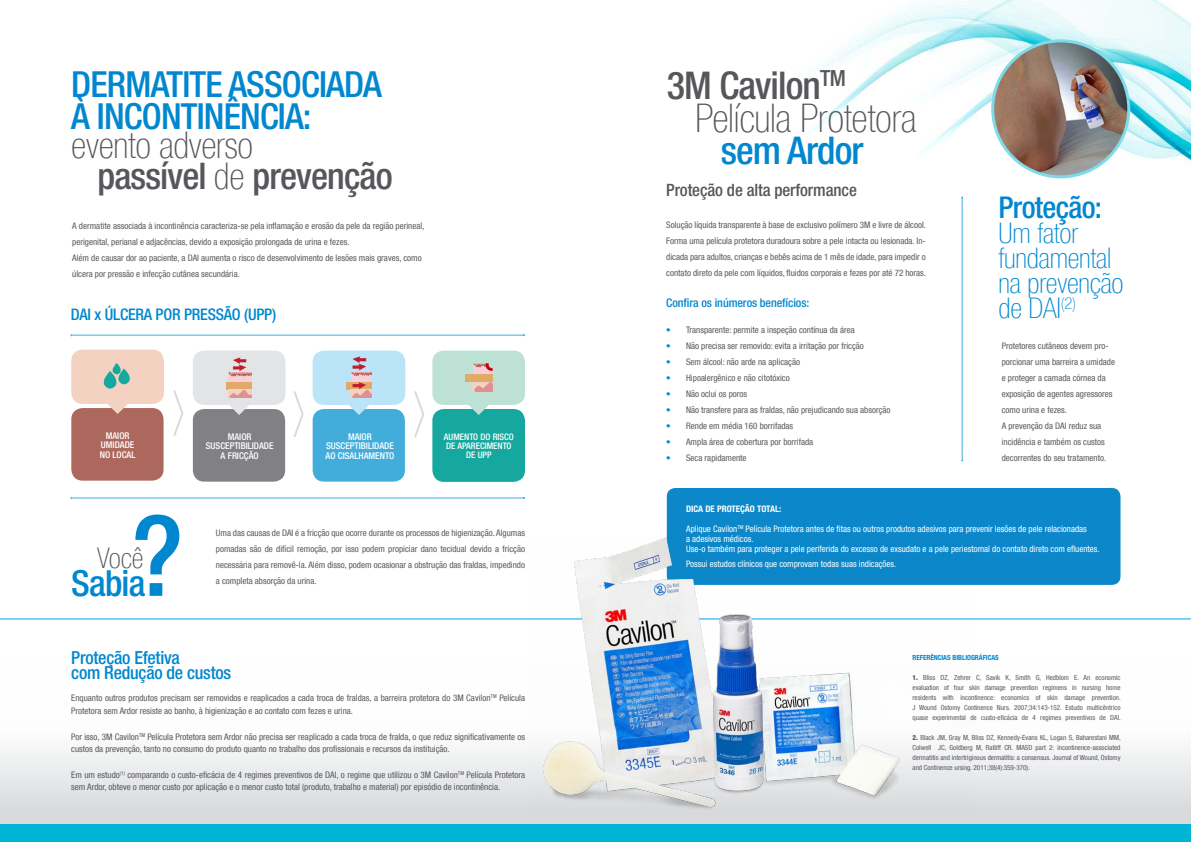
<style>
.page{position:relative;width:1191px;height:842px;background:#fff}
.page>*{position:absolute;margin:0;border:0;box-sizing:border-box;transform-origin:0 0}
.t1{font:500 condensed 111.7px "Helvetica Neue LT Com";color:#0087cf}
.t2{font:100 condensed 39.5px "Helvetica Neue LT Com";letter-spacing:-.005em;color:#57565b}
.t3{font:500 condensed 38.3px/65.1px "Helvetica Neue LT Com";letter-spacing:-.025em;color:#57565b}
.t4{font:500 condensed 36.8px "Helvetica Neue LT Com";letter-spacing:-.025em;color:#57565b}
.t5{font:100 condensed 36.8px "Helvetica Neue LT Com";letter-spacing:-.005em;color:#57565b}
.t6{font:500 condensed 36px/32.4px "Helvetica Neue LT Com";letter-spacing:-.025em;color:#0087cf}
.t7{font:500 condensed 30px "Helvetica Neue LT Com";letter-spacing:-.025em;color:#0087cf}
.t8{font:100 condensed 28.5px "Helvetica Neue LT Com";color:#57565b}
.t9{font:100 condensed 28.4px/25px "Helvetica Neue LT Com";letter-spacing:-.005em;color:#0087cf}
.t10{font:500 condensed 18px/15px "Helvetica Neue LT Std";letter-spacing:-.015em;color:#0087cf}
.t11{font:500 condensed 17px "Helvetica Neue LT Com";letter-spacing:-.005em;color:#57565b}
.t12{font:500 condensed 16px "Helvetica Neue LT Std";letter-spacing:-.015em;color:#0087cf}
.t13{font:500 condensed 12px "Helvetica Neue LT Com";letter-spacing:-.005em;color:#0087cf}
.t14{font:500 condensed 9.3px/9.3px "Helvetica Neue LT Com";color:#fff;text-align:center}
.t15{font:condensed 9px/16px "Helvetica Neue LT Com";color:#57565b}
.t16{font:condensed 9px/10px "Helvetica Neue LT Std";color:#fff}
.t17{font:500 condensed 9px/9px "Helvetica Neue LT Com";color:#fff;text-align:center}
.t18{font:700 condensed 9px "Helvetica Neue LT Std";color:#fff}
.t19{font:condensed 7px/10px "Helvetica Neue LT Com";color:#57565b;text-align:justify}
.t20{font:700 condensed 7px "Helvetica Neue LT Com";color:#0087cf}
.s1{font-weight:100}
.s2{color:#0087cf}
.s3{font-weight:800}
</style>
<div class="page">
<div style="left:0;top:619px;width:1191px;height:219px;background:linear-gradient(to bottom,#fff,#dcdee0)"></div>
<hr style="left:0;top:619px;width:1191px;height:1px;background:#00a6eb">
<img style="left:808px;top:0;width:383px;height:227px">
<div style="left:667px;top:488px;width:453px;height:97px;background:#0c88ca;border-radius:9px"></div>
<img style="left:992px;top:41px;width:136px;height:136px;border-radius:68px">
<div style="left:991px;top:39px;width:139px;height:139px;border:3px solid #7fdbe8;border-radius:50%"></div>
<img style="left:529px;top:537px;width:444px;height:282px">
<div style="left:0;top:824px;width:1191px;height:18px;background:#00b4d6"></div>
<div style="left:71px;top:408px;width:93px;height:73px;background:#ad685e;border-radius:11px"></div>
<div style="left:193px;top:409px;width:92px;height:73px;background:#818084;border-radius:11px"></div>
<div style="left:313px;top:409px;width:92px;height:73px;background:#42addb;border-radius:11px"></div>
<div style="left:432px;top:409px;width:93px;height:73px;background:#16a89e;border-radius:12px"></div>
<svg style="left:71px;top:350px;width:93px;height:64px"></svg>
<svg style="left:193px;top:351px;width:92px;height:64px"></svg>
<svg style="left:313px;top:351px;width:92px;height:64px;background:#bad8ea"></svg>
<svg style="left:173px;top:390px;width:11px;height:46px"></svg>
<svg style="left:293px;top:391px;width:11px;height:46px"></svg>
<svg style="left:414px;top:391px;width:11px;height:46px"></svg>
<hr style="left:71px;top:335px;width:453px;height:1px;background:#42addb">
<hr style="left:962px;top:198px;width:1px;height:263px;background:#42addb">
<hr style="left:71px;top:498px;width:453px;height:1px;background:#42addb">
<svg style="left:432px;top:351px;width:93px;height:64px"></svg>
<h3 class="t6" style="left:71px;top:68px;width:312px">DERMATITE ASSOCIADA<br>À INCONTINÊNCIA:</h3>
<h3 class="t4" style="left:98px;top:154px;width:297px">passível <span class="s1">de</span> prevenção</h3>
<h3 class="t5" style="left:71px;top:124px;width:183px">evento adverso</h3>
<p class="t15" style="left:72px;top:218px;width:354px">A dermatite associada à incontinência caracteriza-se pela inflamação e erosão da pele da região perineal, perigenital, perianal e adjacências, devido a exposição prolongada de urina e fezes.<br>Além de causar dor ao paciente, a DAI aumenta o risco de desenvolvimento de lesões mais graves, como úlcera por pressão e infecção cutânea secundária.</p>
<h3 class="t12" style="left:71px;top:305px;width:207px">DAI x ÚLCERA POR PRESSÃO (UPP)</h3>
<p class="t14" style="left:100px;top:431px;width:37px">MAIOR<br>UMIDADE<br>NO LOCAL</p>
<p class="t14" style="left:206px;top:432px;width:69px">MAIOR<br>SUSCEPTIBILIDADE<br>A FRICÇÃO</p>
<p class="t14" style="left:326px;top:432px;width:70px">MAIOR<br>SUSCEPTIBILIDADE<br>AO CISALHAMENTO</p>
<p class="t17" style="left:444px;top:432px;width:71px">AUMENTO DO RISCO<br>DE APARECIMENTO<br>DE UPP</p>
<h1 class="t1" style="left:131px;top:490px;width:53px">?</h1>
<h3 class="t8" style="left:97px;top:542px;width:48px">Você</h3>
<h3 class="t6" style="left:71px;top:567px;width:76px">Sabia</h3>
<p class="t15" style="left:216px;top:525px;width:311px;text-align:justify">Uma das causas de DAI é a fricção que ocorre durante os processos de higienização. Algumas pomadas são de difícil remoção, por isso podem propiciar dano tecidual devido a fricção necessária para removê-la. Além disso, podem ocasionar a obstrução das fraldas, impedindo a completa absorção da urina.</p>
<h3 class="t10" style="left:71px;top:650px;width:161px">Proteção Efetiva<br>com Redução de custos</h3>
<p class="t15" style="left:71px;top:692px;width:455px;line-height:12.7px">Enquanto outros produtos precisam ser removidos e reaplicados a cada troca de fraldas, a barreira protetora do 3M Cavilon<sup>TM</sup> Película<br>Protetora sem Ardor resiste ao banho, à higienização e ao contato com fezes e urina.</p>
<p class="t15" style="left:71px;top:730px;width:455px;line-height:12.7px">Por isso, 3M Cavilon<sup>TM</sup> Película Protetora sem Ardor não precisa ser reaplicado a cada troca de fralda, o que reduz significativamente os custos da prevenção, tanto no consumo do produto quanto no trabalho dos profissionais e recursos da instituição.</p>
<p class="t15" style="left:71px;top:768px;width:455px;line-height:12.7px">Em um estudo<sup>(1)</sup> comparando o custo-eficácia de 4 regimes preventivos de DAI, o regime que utilizou o 3M Cavilon<sup>TM</sup> Película Protetora sem Ardor, obteve o menor custo por aplicação e o menor custo total (produto, trabalho e material) por episódio de incontinência.</p>
<h3 class="t3" style="left:720px;top:52px;width:144px;text-indent:-54px">3M Cavilon<sup>TM </sup><span class="s2">sem Ardor</span></h3>
<h2 class="t2" style="left:695px;top:95px;width:223px">Película Protetora</h2>
<h3 class="t11" style="left:666px;top:180px;width:192px">Proteção de alta performance</h3>
<p class="t15" style="left:666px;top:217px;width:261px;text-align:justify">Solução líquida transparente à base de exclusivo polímero 3M e livre de álcool.<br>Forma uma película protetora duradoura sobre a pele intacta ou lesionada. In&shy;dicada para adultos, crianças e bebês acima de 1 mês de idade, para impedir o contato direto da pele com líquidos, fluidos corporais e fezes por até 72 horas.</p>
<h3 class="t13" style="left:666px;top:296px;width:144px">Confira os inúmeros benefícios:</h3>
<p class="t15" style="left:666px;top:322px;width:190px"><span class="s2">•</span> Transparente: permite a inspeção contínua da área</p>
<p class="t15" style="left:666px;top:338px;width:199px"><span class="s2">•</span> Não precisa ser removido: evita a irritação por fricção</p>
<p class="t15" style="left:666px;top:354px;width:135px"><span class="s2">•</span> Sem álcool: não arde na aplicação</p>
<p class="t15" style="left:666px;top:370px;width:125px"><span class="s2">•</span> Hipoalergênico e não citotóxico</p>
<p class="t15" style="left:666px;top:386px;width:82px"><span class="s2">•</span> Não oclui os poros</p>
<p class="t15" style="left:666px;top:402px;width:226px"><span class="s2">•</span> Não transfere para as fraldas, não prejudicando sua absorção</p>
<p class="t15" style="left:666px;top:418px;width:128px"><span class="s2">•</span> Rende em média 160 borrifadas</p>
<p class="t15" style="left:666px;top:434px;width:148px"><span class="s2">•</span> Ampla área de cobertura por borrifada</p>
<p class="t15" style="left:666px;top:450px;width:82px"><span class="s2">•</span> Seca rapidamente</p>
<h3 class="t7" style="left:998px;top:190px;width:105px">Proteção:</h3>
<h3 class="t9" style="left:998px;top:221px;width:127px">Um fator fundamental na prevenção de DAI<sup>(2)</sup></h3>
<p class="t15" style="left:1001px;top:337px;width:115px">Protetores cutâneos devem pro&shy;porcionar uma barreira a umidade e proteger a camada córnea da exposição de agentes agressores como urina e fezes.<br>A prevenção da DAI reduz sua incidência e também os custos decorrentes do seu tratamento.</p>
<p class="t18" style="left:686px;top:503px;width:97px">DICA DE PROTEÇÃO TOTAL:</p>
<p class="t16" style="left:686px;top:524px;width:415px">Aplique Cavilon<sup>TM</sup> Película Protetora antes de fitas ou outros produtos adesivos para prevenir lesões de pele relacionadas<br>a adesivos médicos.<br>Use-o também para proteger a pele periferida do excesso de exsudato e a pele periestomal do contato direto com efluentes.</p>
<p class="t16" style="left:686px;top:559px;width:212px">Possui estudos clínicos que comprovam todas suas indicações.</p>
<p class="t20" style="left:912px;top:654px;width:88px">REFERÊNCIAS BIBLIOGRÁFICAS</p>
<p class="t19" style="left:912px;top:673px;width:210px"><span class="s3">1.</span> Bliss DZ, Zehrer C, Savik K, Smith G, Hedblom E. An economic evaluation of four skin damage prevention regimens in nursing home residents with incontinence: economics of skin damage prevention.<br>J Wound Ostomy Continence Nurs. 2007;34:143-152. Estudo multicêntrico quase experimental de custo-eficácia de 4 regimes preventivos de DAI.</p>
<p class="t19" style="left:912px;top:733px;width:210px"><span class="s3">2.</span> Black JM, Gray M, Bliss DZ, Kennedy-Evans KL, Logan S, Baharestani MM, Colwell JC, Goldberg M, Ratliff CR. MASD part 2: incontinence-associated dermatitis and intertriginous dermatitis: a consensus. Journal of Wound, Ostomy and Continence ursing. 2011;38(4):359-370).</p>
</div>
